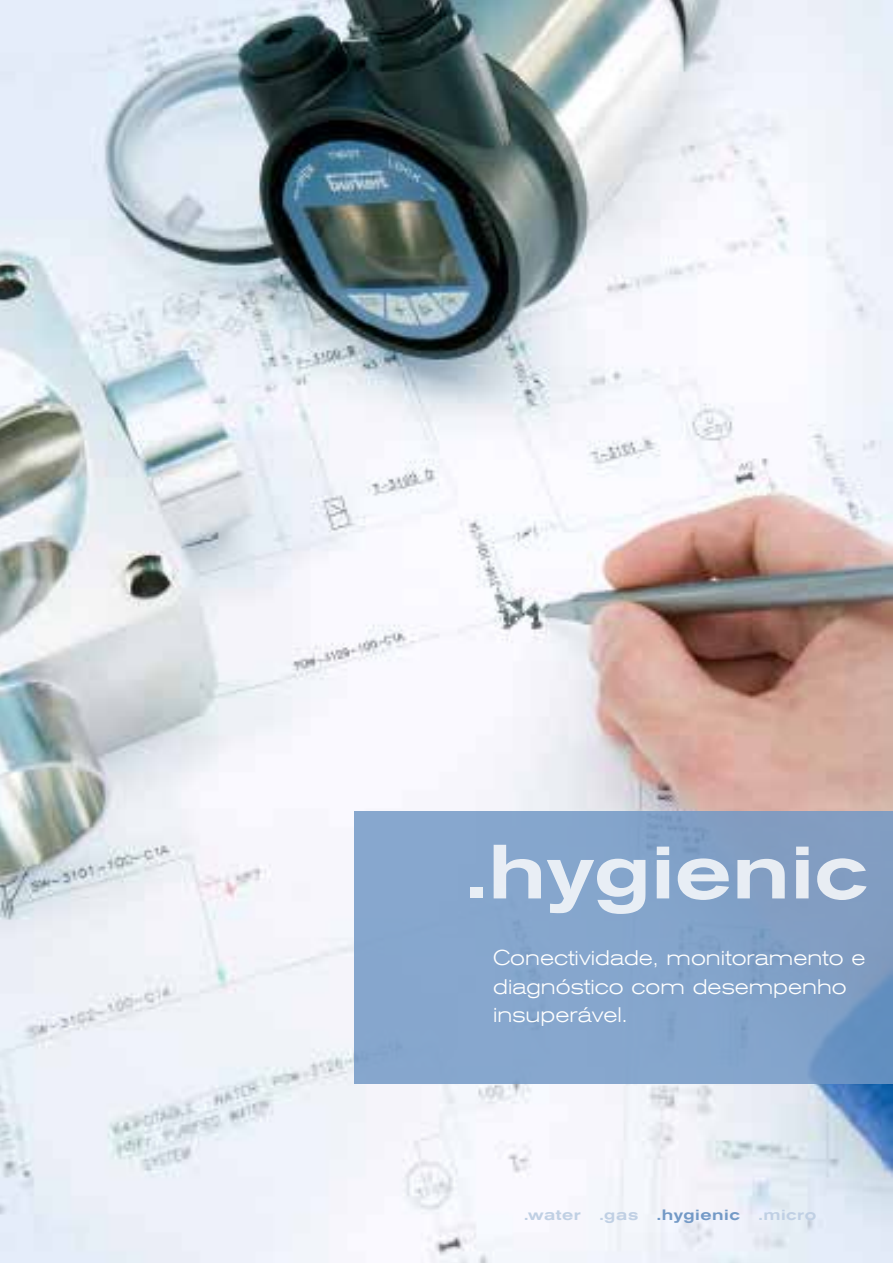
<style>
.page{position:relative;width:893px;height:1263px;background:#fff}
.page>*{position:absolute;margin:0;border:0;box-sizing:border-box;transform-origin:0 0}
.t1{font:500 expanded 76.05px "Akzidenz Grotesk BE";color:#fff}
.t2{font:300 expanded 21px/28.5px "Akzidenz Grotesk BE";color:#fff}
.t3{font:500 expanded 15px "Akzidenz Grotesk BE";letter-spacing:.035em;color:#c0d0e4}
.s1{color:#7399c6}
</style>
<div class="page">
<img style="left:0;top:0;width:893px;height:1263px">
<div style="left:354px;top:811px;width:539px;height:272px;background:#85a6cc"></div>
<h1 class="t1" style="left:466px;top:828px;width:402px">.hygienic</h1>
<p class="t2" style="left:493px;top:944px;width:374px">Conectividade, monitoramento e diagnóstico com desempenho insuperável.</p>
<p class="t3" style="left:524px;top:1206px;width:294px">.water .gas <span class="s1">.hygienic</span> .micro</p>
</div>
